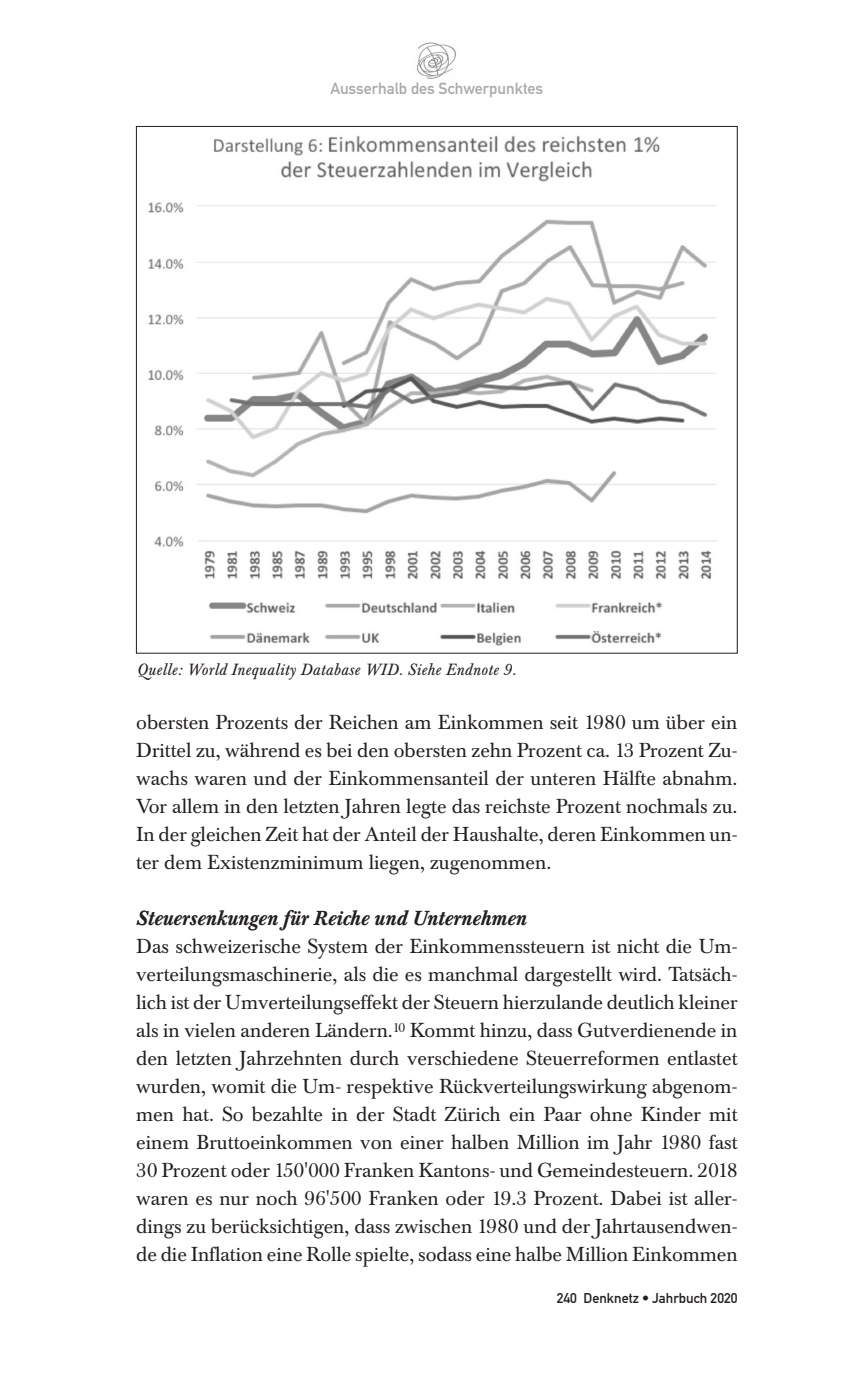
<style>
.page{position:relative;width:851px;height:1389px;background:#fff}
.page>*{position:absolute;margin:0;border:0;box-sizing:border-box;transform-origin:0 0}
.t1{font:20px/28px "Baskerville BE";color:#231f20;text-align:justify}
.t2{font:italic 500 20px "Baskerville BE";color:#231f20}
.t3{font:italic 16px "Baskerville BE";letter-spacing:.02em;color:#231f20}
.t4{font:16px "DIN Mittelschrift";color:#a8a9ad}
.t5{font:14px "DIN Mittelschrift";color:#231f20}
</style>
<div class="page">
<img style="left:417px;top:42px;width:39px;height:37px">
<img style="left:148px;top:135px;width:569px;height:511px">
<p class="t4" style="left:330px;top:82px;width:214px">Ausserhalb des Schwerpunktes</p>
<p class="t3" style="left:136px;top:664px;width:381px">Quelle: World Inequality Database WID. Siehe Endnote 9.</p>
<p class="t1" style="left:136px;top:711px;width:602px">obersten Prozents der Reichen am Einkommen seit 1980 um über ein Drittel zu, während es bei den obersten zehn Prozent ca. 13 Prozent Zu&shy;wachs waren und der Einkommensanteil der unteren Hälfte abnahm.<br>Vor allem in den letzten Jahren legte das reichste Prozent nochmals zu.<br>In der gleichen Zeit hat der Anteil der Haushalte, deren Einkommen un&shy;ter dem Existenzminimum liegen, zugenommen.</p>
<p class="t2" style="left:136px;top:911px;width:392px">Steuersenkungen für Reiche und Unternehmen</p>
<p class="t1" style="left:136px;top:935px;width:603px">Das schweizerische System der Einkommenssteuern ist nicht die Um&shy;verteilungsmaschinerie, als die es manchmal dargestellt wird. Tatsäch&shy;lich ist der Umverteilungseffekt der Steuern hierzulande deutlich kleiner als in vielen anderen Ländern.<sup>10</sup> Kommt hinzu, dass Gutverdienende in den letzten Jahrzehnten durch verschiedene Steuerreformen entlastet wurden, womit die Um- respektive Rückverteilungswirkung abgenom&shy;men hat. So bezahlte in der Stadt Zürich ein Paar ohne Kinder mit einem Bruttoeinkommen von einer halben Million im Jahr 1980 fast 30 Prozent oder 150'000 Franken Kantons- und Gemeindesteuern. 2018 waren es nur noch 96'500 Franken oder 19.3 Prozent. Dabei ist aller&shy;dings zu berücksichtigen, dass zwischen 1980 und der Jahrtausendwen&shy;de die Inflation eine Rolle spielte, sodass eine halbe Million Einkommen</p>
<p class="t5" style="left:556px;top:1293px;width:182px">240 Denknetz • Jahrbuch 2020</p>
</div>
